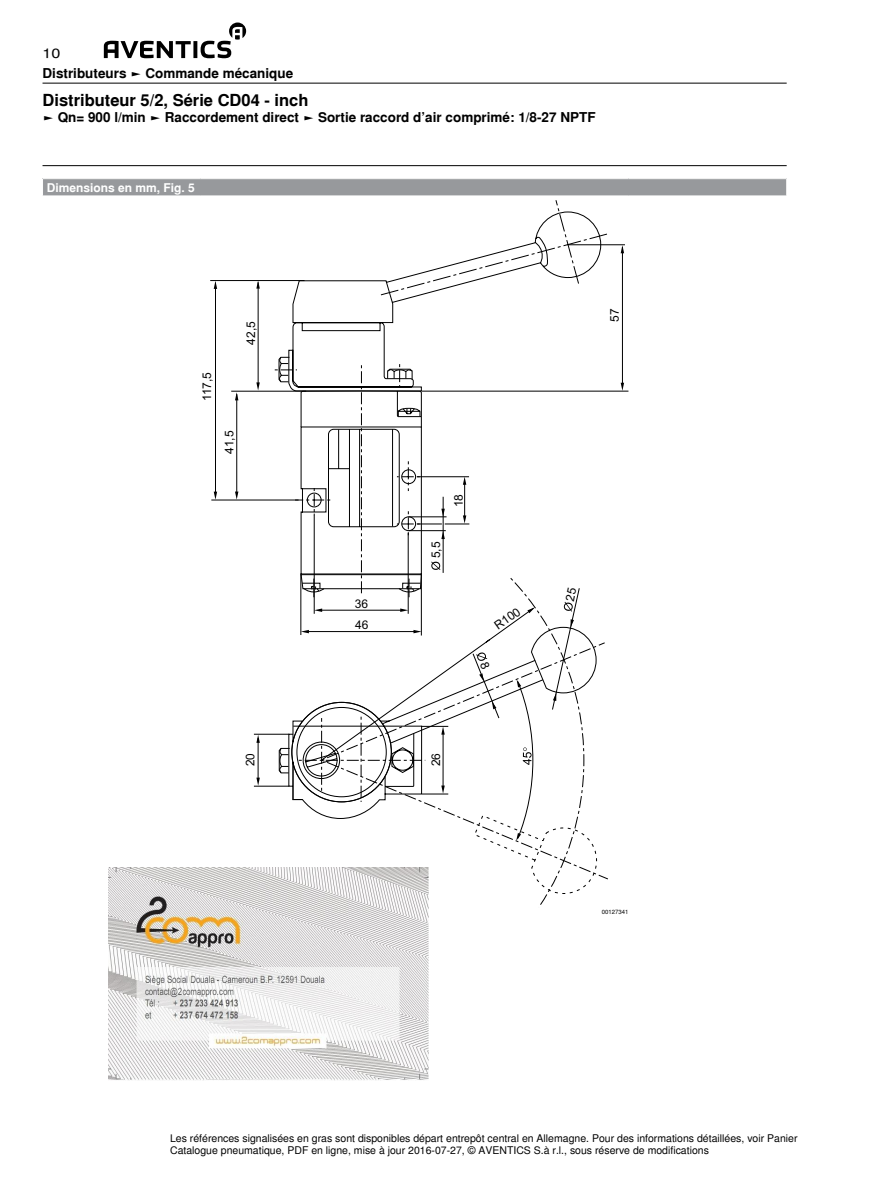
<style>
.page{position:relative;width:893px;height:1191px;background:#fff}
.page>*{position:absolute;margin:0;border:0;box-sizing:border-box;transform-origin:0 0}
.t1{font:700 16.5px "Nimbus Sans Global";color:#000}
.t2{font:700 13.5px "Nimbus Sans Global";color:#000}
.t3{font:13.5px "Nimbus Sans Global";color:#000;scale:1.2 1}
.t4{font:12px/21.3px "Arial";color:#000}
.t5{font:700 12px "Nimbus Sans Global";color:#fff}
.t6{font:10.5px/12.6px "Nimbus Sans Global";color:#000}
.t7{font:6px "Nimbus Sans Global";color:#000}
</style>
<div class="page">
<svg style="left:104px;top:23px;width:142px;height:35px"></svg>
<hr style="left:43px;top:83px;width:744px;height:1px;background:#000">
<hr style="left:43px;top:165px;width:744px;height:1px;background:#000">
<div style="left:43px;top:179px;width:744px;height:17px;background:#97999c"></div>
<svg style="left:786px;top:179px;width:1px;height:17px"></svg>
<svg style="left:288px;top:211px;width:313px;height:145px"></svg>
<hr style="left:258px;top:282px;width:1px;height:103px;background:#000">
<svg style="left:256px;top:281px;width:4px;height:8px"></svg>
<hr style="left:236px;top:394px;width:1px;height:100px;background:#000">
<svg style="left:235px;top:392px;width:3px;height:8px"></svg>
<svg style="left:235px;top:491px;width:3px;height:8px"></svg>
<hr style="left:231px;top:391px;width:75px;height:1px;background:#000">
<hr style="left:210px;top:280px;width:95px;height:1px;background:#000">
<hr style="left:422px;top:391px;width:206px;height:1px;background:#000">
<hr style="left:622px;top:247px;width:1px;height:139px;background:#000">
<svg style="left:621px;top:245px;width:3px;height:8px"></svg>
<svg style="left:621px;top:383px;width:3px;height:8px"></svg>
<hr style="left:215px;top:283px;width:1px;height:211px;background:#000">
<svg style="left:214px;top:281px;width:3px;height:8px"></svg>
<svg style="left:214px;top:491px;width:3px;height:9px"></svg>
<hr style="left:568px;top:244px;width:57px;height:1px;background:#000">
<hr style="left:211px;top:500px;width:88px;height:1px;background:#000">
<img style="left:109px;top:867px;width:320px;height:213px">
<svg style="left:246px;top:356px;width:362px;height:551px"></svg>
<p class="t3" style="left:43px;top:43px;width:17px">10</p>
<p class="t2" style="left:43px;top:63px;width:252px">Distributeurs ► Commande mécanique</p>
<h1 class="t1" style="left:43px;top:87px;width:267px">Distributeur 5/2, Série CD04 - inch</h1>
<p class="t2" style="left:43px;top:107px;width:555px">► Qn= 900 l/min ► Raccordement direct ► Sortie raccord d’air comprimé: 1/8-27 NPTF</p>
<p class="t5" style="left:47px;top:178px;width:150px">Dimensions en mm, Fig. 5</p>
<p class="t4" style="left:196px;top:401px;width:31px;rotate:-90deg">117,5</p>
<p class="t4" style="left:240px;top:344px;width:25px;rotate:-90deg">42,5</p>
<p class="t4" style="left:219px;top:454px;width:25px;rotate:-90deg">41,5</p>
<p class="t4" style="left:355px;top:593px;width:15px">36<br>46</p>
<p class="t4" style="left:448px;top:507px;width:15px;rotate:-90deg">18</p>
<p class="t4" style="left:425px;top:558px;width:18px;rotate:-90deg">5,5</p>
<p class="t4" style="left:490px;top:618px;width:30px;rotate:-35deg">R100</p>
<p class="t4" style="left:425px;top:766px;width:15px;rotate:-90deg">26</p>
<p class="t4" style="left:604px;top:321px;width:15px;rotate:-90deg">57</p>
<p class="t7" style="left:602px;top:907px;width:28px">00127341</p>
<p class="t6" style="left:170px;top:1131px;width:629px">Les références signalisées en gras sont disponibles départ entrepôt central en Allemagne. Pour des informations détaillées, voir Panier<br>Catalogue pneumatique, PDF en ligne, mise à jour 2016-07-27, © AVENTICS S.à r.l., sous réserve de modifications</p>
</div>
